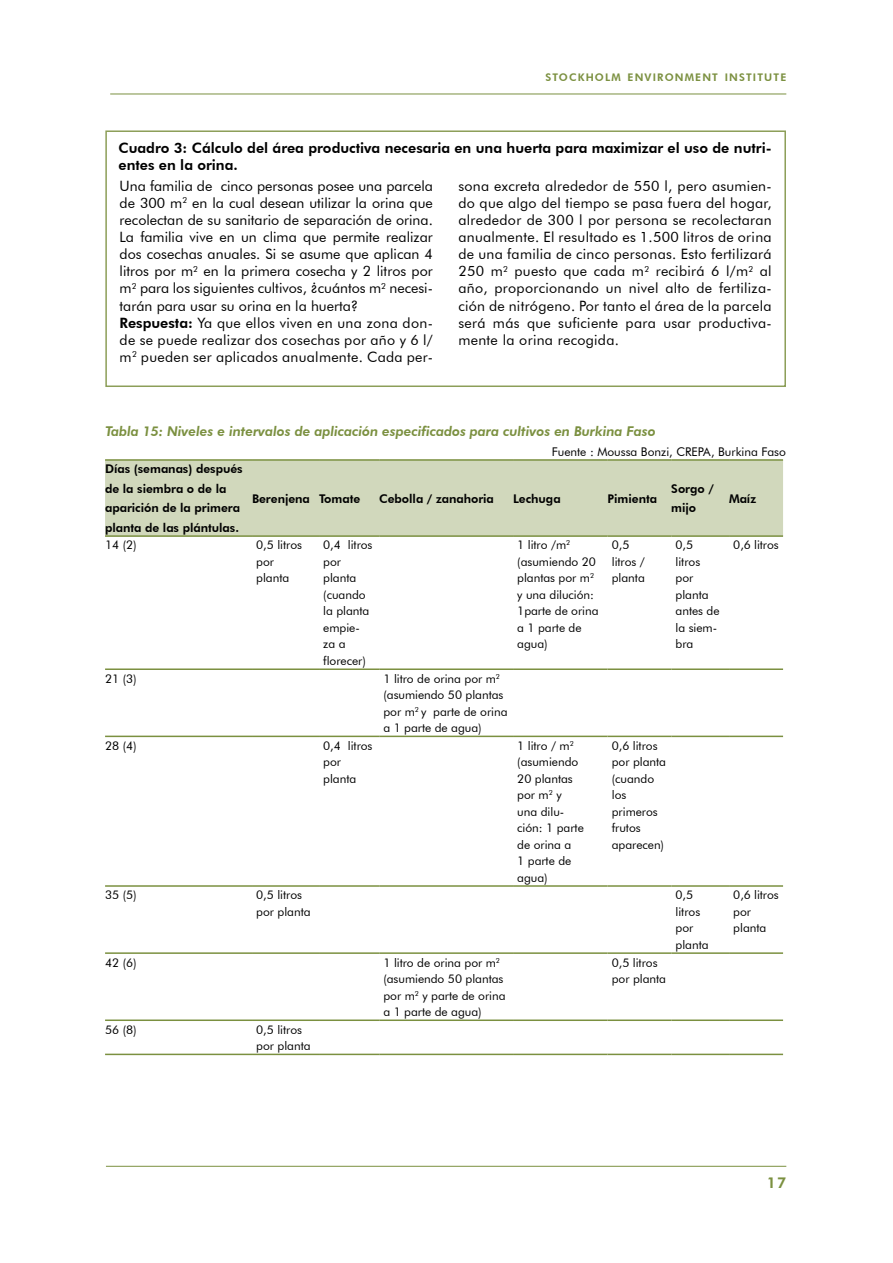
<style>
.page{position:relative;width:893px;height:1263px;background:#fff}
.page>*{position:absolute;margin:0;border:0;box-sizing:border-box;transform-origin:0 0}
.t1{font:800 15px "Futura BT";color:#7b9040}
.t2{font:14.25px/17.1px "Futura BT";color:#000}
.t3{font:800 14.25px/17.1px "Futura BT";color:#000}
.t4{font:italic 800 13.5px "Futura BT";letter-spacing:-.005em;color:#7b9040}
.t5{font:12px/16.5px "Futura BT";letter-spacing:-.005em;color:#000}
.t6{font:800 12px/19.5px "Futura BT";letter-spacing:-.005em;color:#000}
.t7{font:800 10.5px "Futura BT";letter-spacing:.105em;color:#7b9040}
.s1{font-weight:800}
</style>
<div class="page">
<hr style="left:106px;top:1166px;width:680px;height:1px;background:#7b9040">
<hr style="left:110px;top:94px;width:676px;height:1px;background:#7b9040">
<div style="left:105px;top:461px;width:678px;height:74px;background:#d1d8bc"></div>
<hr style="left:105px;top:668px;width:147px;height:2px;background:#7b9040">
<hr style="left:252px;top:668px;width:67px;height:2px;background:#7b9040">
<hr style="left:319px;top:668px;width:60px;height:2px;background:#7b9040">
<hr style="left:379px;top:668px;width:134px;height:2px;background:#7b9040">
<hr style="left:513px;top:668px;width:95px;height:2px;background:#7b9040">
<hr style="left:608px;top:668px;width:63px;height:2px;background:#7b9040">
<hr style="left:671px;top:668px;width:58px;height:2px;background:#7b9040">
<hr style="left:729px;top:668px;width:54px;height:2px;background:#7b9040">
<hr style="left:105px;top:736px;width:147px;height:1px;background:#7b9040">
<hr style="left:252px;top:736px;width:67px;height:1px;background:#7b9040">
<hr style="left:319px;top:736px;width:60px;height:1px;background:#7b9040">
<hr style="left:379px;top:736px;width:134px;height:1px;background:#7b9040">
<hr style="left:513px;top:736px;width:95px;height:1px;background:#7b9040">
<hr style="left:608px;top:736px;width:63px;height:1px;background:#7b9040">
<hr style="left:671px;top:736px;width:58px;height:1px;background:#7b9040">
<hr style="left:729px;top:736px;width:54px;height:1px;background:#7b9040">
<hr style="left:105px;top:885px;width:147px;height:2px;background:#7b9040">
<hr style="left:252px;top:885px;width:67px;height:2px;background:#7b9040">
<hr style="left:319px;top:885px;width:60px;height:2px;background:#7b9040">
<hr style="left:379px;top:885px;width:134px;height:2px;background:#7b9040">
<hr style="left:513px;top:885px;width:95px;height:2px;background:#7b9040">
<hr style="left:608px;top:885px;width:63px;height:2px;background:#7b9040">
<hr style="left:671px;top:885px;width:58px;height:2px;background:#7b9040">
<hr style="left:729px;top:885px;width:54px;height:2px;background:#7b9040">
<hr style="left:105px;top:952px;width:147px;height:2px;background:#7b9040">
<hr style="left:252px;top:952px;width:67px;height:2px;background:#7b9040">
<hr style="left:319px;top:952px;width:60px;height:2px;background:#7b9040">
<hr style="left:379px;top:952px;width:134px;height:2px;background:#7b9040">
<hr style="left:513px;top:952px;width:95px;height:2px;background:#7b9040">
<hr style="left:608px;top:952px;width:63px;height:2px;background:#7b9040">
<hr style="left:671px;top:952px;width:58px;height:2px;background:#7b9040">
<hr style="left:729px;top:952px;width:54px;height:2px;background:#7b9040">
<hr style="left:105px;top:1019px;width:147px;height:2px;background:#7b9040">
<hr style="left:252px;top:1019px;width:67px;height:2px;background:#7b9040">
<hr style="left:319px;top:1019px;width:60px;height:2px;background:#7b9040">
<hr style="left:379px;top:1019px;width:134px;height:2px;background:#7b9040">
<hr style="left:513px;top:1019px;width:95px;height:2px;background:#7b9040">
<hr style="left:608px;top:1019px;width:63px;height:2px;background:#7b9040">
<hr style="left:671px;top:1019px;width:58px;height:2px;background:#7b9040">
<hr style="left:729px;top:1019px;width:54px;height:2px;background:#7b9040">
<hr style="left:105px;top:1054px;width:147px;height:1px;background:#7b9040">
<hr style="left:252px;top:1054px;width:67px;height:1px;background:#7b9040">
<hr style="left:319px;top:1054px;width:60px;height:1px;background:#7b9040">
<hr style="left:379px;top:1054px;width:134px;height:1px;background:#7b9040">
<hr style="left:513px;top:1054px;width:95px;height:1px;background:#7b9040">
<hr style="left:608px;top:1054px;width:63px;height:1px;background:#7b9040">
<hr style="left:671px;top:1054px;width:58px;height:1px;background:#7b9040">
<hr style="left:729px;top:1054px;width:54px;height:1px;background:#7b9040">
<hr style="left:105px;top:459px;width:147px;height:2px;background:#7b9040">
<hr style="left:252px;top:459px;width:67px;height:2px;background:#7b9040">
<hr style="left:319px;top:459px;width:60px;height:2px;background:#7b9040">
<hr style="left:379px;top:459px;width:134px;height:2px;background:#7b9040">
<hr style="left:513px;top:459px;width:95px;height:2px;background:#7b9040">
<hr style="left:608px;top:459px;width:63px;height:2px;background:#7b9040">
<hr style="left:671px;top:459px;width:58px;height:2px;background:#7b9040">
<hr style="left:729px;top:459px;width:54px;height:2px;background:#7b9040">
<hr style="left:105px;top:535px;width:147px;height:2px;background:#7b9040">
<hr style="left:252px;top:535px;width:67px;height:2px;background:#7b9040">
<hr style="left:319px;top:535px;width:60px;height:2px;background:#7b9040">
<hr style="left:379px;top:535px;width:134px;height:2px;background:#7b9040">
<hr style="left:513px;top:535px;width:95px;height:2px;background:#7b9040">
<hr style="left:608px;top:535px;width:63px;height:2px;background:#7b9040">
<hr style="left:671px;top:535px;width:58px;height:2px;background:#7b9040">
<hr style="left:729px;top:535px;width:54px;height:2px;background:#7b9040">
<div style="left:105px;top:130px;width:681px;height:257px;border:2px solid #8c9e58"></div>
<p class="t7" style="left:545px;top:71px;width:242px">STOCKHOLM ENVIRONMENT INSTITUTE</p>
<p class="t3" style="left:118px;top:140px;width:655px">Cuadro 3: Cálculo del área productiva necesaria en una huerta para maximizar el uso de nutri&shy;entes en la orina.</p>
<p class="t2" style="left:120px;top:177px;width:315px">Una familia de cinco personas posee una parcela de 300 m<sup>2</sup> en la cual desean utilizar la orina que recolectan de su sanitario de separación de orina.<br>La familia vive en un clima que permite realizar dos cosechas anuales. Si se asume que aplican 4 litros por m<sup>2</sup> en la primera cosecha y 2 litros por m<sup>2</sup> para los siguientes cultivos, ¿cuántos m<sup>2</sup> necesi&shy;tarán para usar su orina en la huerta?<br><span class="s1">Respuesta:</span> Ya que ellos viven en una zona don&shy;de se puede realizar dos cosechas por año y 6 l/ m<sup>2</sup> pueden ser aplicados anualmente. Cada per-</p>
<p class="t2" style="left:458px;top:177px;width:315px;text-align:justify">sona excreta alrededor de 550 l, pero asumien&shy;do que algo del tiempo se pasa fuera del hogar, alrededor de 300 l por persona se recolectaran anualmente. El resultado es 1.500 litros de orina de una familia de cinco personas. Esto fertilizará 250 m<sup>2</sup> puesto que cada m<sup>2</sup> recibirá 6 l/m<sup>2</sup> al año, proporcionando un nivel alto de fertiliza&shy;ción de nitrógeno. Por tanto el área de la parcela será más que suficiente para usar productiva&shy;mente la orina recogida.</p>
<p class="t4" style="left:106px;top:423px;width:552px">Tabla 15: Niveles e intervalos de aplicación especificados para cultivos en Burkina Faso</p>
<p class="t5" style="left:552px;top:443px;width:236px">Fuente : Moussa Bonzi, CREPA, Burkina Faso</p>
<p class="t6" style="left:105px;top:459px;width:139px">Días (semanas) después de la siembra o de la aparición de la primera planta de las plántulas.</p>
<p class="t6" style="left:252px;top:488px;width:110px">Berenjena Tomate</p>
<p class="t6" style="left:379px;top:488px;width:116px">Cebolla / zanahoria</p>
<p class="t6" style="left:513px;top:488px;width:49px">Lechuga</p>
<p class="t6" style="left:607px;top:488px;width:51px">Pimienta</p>
<p class="t6" style="left:671px;top:479px;width:44px">Sorgo / mijo</p>
<p class="t6" style="left:729px;top:488px;width:29px">Maíz</p>
<p class="t5" style="left:105px;top:537px;width:33px">14 (2)</p>
<p class="t5" style="left:256px;top:537px;width:47px">0,5 litros por planta</p>
<p class="t5" style="left:323px;top:537px;width:51px">0,4 litros por planta (cuando la planta empie&shy;za a florecer)</p>
<p class="t5" style="left:517px;top:537px;width:83px">1 litro /m<sup>2 </sup>(asumiendo 20 plantas por m<sup>2 </sup>y una dilución:<br>1parte de orina a 1 parte de agua)</p>
<p class="t5" style="left:612px;top:537px;width:35px">0,5 litros / planta</p>
<p class="t5" style="left:676px;top:537px;width:45px">0,5 litros por planta antes de la siem&shy;bra</p>
<p class="t5" style="left:733px;top:537px;width:47px">0,6 litros</p>
<p class="t5" style="left:105px;top:670px;width:33px">21 (3)</p>
<p class="t5" style="left:383px;top:670px;width:126px">1 litro de orina por m<sup>2 </sup>(asumiendo 50 plantas por m<sup>2</sup> y parte de orina a 1 parte de agua)</p>
<p class="t5" style="left:105px;top:737px;width:33px">28 (4)</p>
<p class="t5" style="left:323px;top:737px;width:51px">0,4 litros por planta</p>
<p class="t5" style="left:517px;top:737px;width:68px">1 litro / m<sup>2 </sup>(asumiendo<br>20 plantas por m<sup>2</sup> y una dilu&shy;ción: 1 parte de orina a<br>1 parte de agua)</p>
<p class="t5" style="left:612px;top:737px;width:56px">0,6 litros por planta (cuando los primeros frutos aparecen)</p>
<p class="t5" style="left:105px;top:887px;width:33px">35 (5)</p>
<p class="t5" style="left:256px;top:887px;width:56px">0,5 litros por planta</p>
<p class="t5" style="left:676px;top:887px;width:35px">0,5 litros por planta</p>
<p class="t5" style="left:733px;top:887px;width:47px">0,6 litros por planta</p>
<p class="t5" style="left:105px;top:954px;width:33px">42 (6)</p>
<p class="t5" style="left:383px;top:954px;width:124px">1 litro de orina por m<sup>2 </sup>(asumiendo 50 plantas por m<sup>2</sup> y parte de orina a 1 parte de agua)</p>
<p class="t5" style="left:612px;top:954px;width:56px">0,5 litros por planta</p>
<p class="t5" style="left:105px;top:1021px;width:33px">56 (8)</p>
<p class="t5" style="left:256px;top:1021px;width:56px">0,5 litros por planta</p>
<p class="t1" style="left:767px;top:1173px;width:21px">17</p>
</div>
